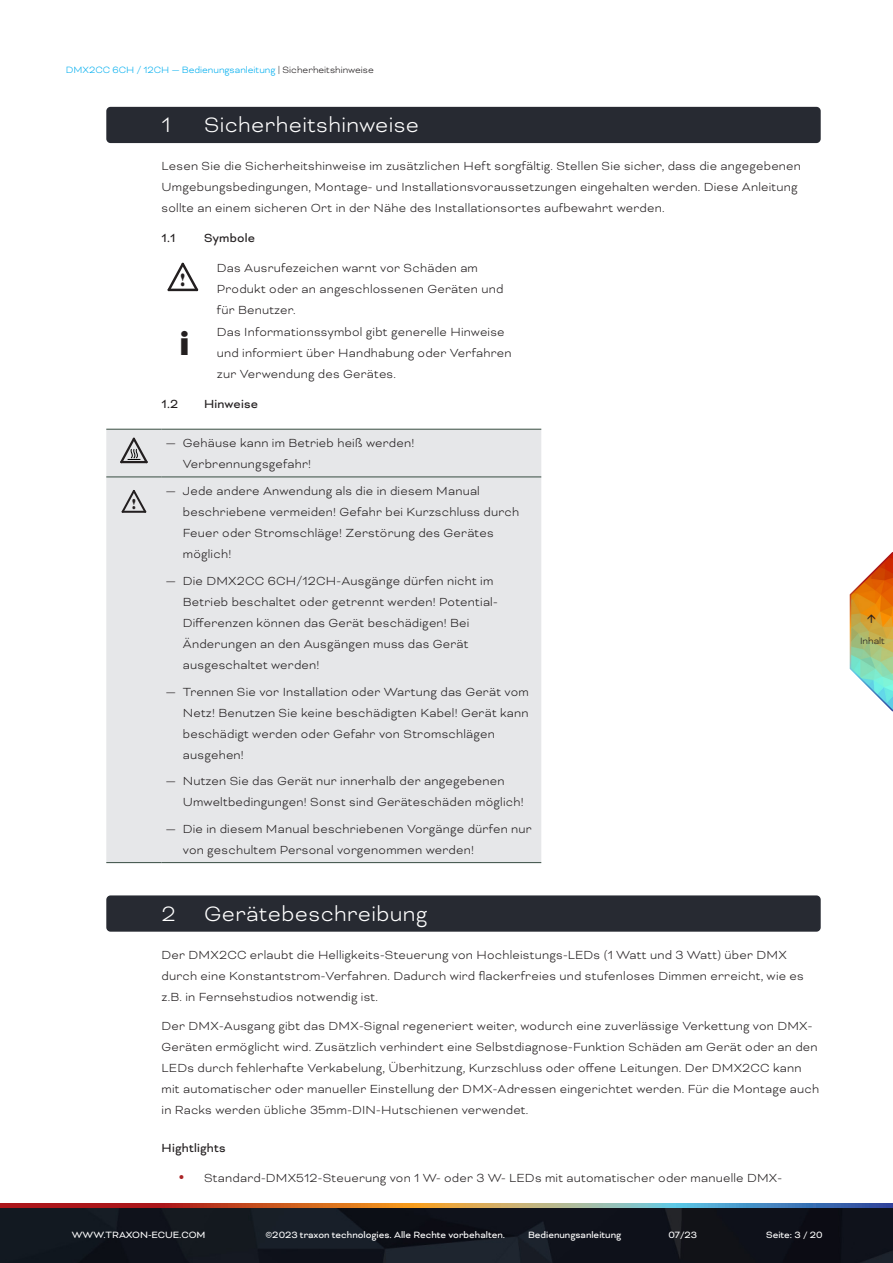
<style>
.page{position:relative;width:893px;height:1263px;background:#fff}
.page>*{position:absolute;margin:0;border:0;box-sizing:border-box;transform-origin:0 0}
.t1{font:34.35px "Bauhaus 93";color:#231f20}
.t2{font:300 24px "Bicyclette";letter-spacing:.015em;color:#fff}
.t3{font:18.3px "Broadway";color:#231f20;scale:.66 1}
.t4{font:14.7px "Broadway";color:#231f20;scale:.66 1}
.Text__Introductions_Black_Space_before_D{font:300 13.5px/21px "Bicyclette";letter-spacing:.015em;color:#231f20}
.Text__Introductions_Black_DE{font:300 13.5px/21px "Bicyclette";letter-spacing:.015em;color:#231f20}
.Text_Table_DE{font:300 13.5px/21px "Bicyclette";letter-spacing:.015em;color:#231f20}
.Text_Paragraph_Head_DE{font:13.5px "Bicyclette";letter-spacing:.015em;color:#231f20}
.t5{font:10.5px "Bicyclette";color:#fff}
.t6{font:300 10.5px "Bicyclette";color:#00aeef}
.t7{font:300 10.5px "Bicyclette";color:#231f20}
.s1{color:#231f20}
</style>
<div class="page">
<img style="left:0;top:1207px;width:893px;height:56px">
<svg style="left:0;top:1203px;width:893px;height:4px;background:#9f7262"></svg>
<div style="left:106px;top:107px;width:715px;height:36px;background:#272a32;border-radius:4px"></div>
<div style="left:106px;top:895px;width:715px;height:37px;background:#272a32;border-radius:4px"></div>
<svg style="left:168px;top:263px;width:30px;height:28px"></svg>
<div style="left:106px;top:430px;width:435px;height:432px;background:#e6e7e9"></div>
<hr style="left:162px;top:862px;width:379px;height:1px;background:#374c41">
<hr style="left:106px;top:429px;width:56px;height:1px;background:#374c41">
<hr style="left:106px;top:477px;width:56px;height:1px;background:#374c41">
<hr style="left:106px;top:862px;width:56px;height:1px;background:#374c41">
<hr style="left:162px;top:429px;width:379px;height:1px;background:#374c41">
<hr style="left:162px;top:477px;width:379px;height:1px;background:#374c41">
<svg style="left:120px;top:438px;width:28px;height:25px"></svg>
<svg style="left:122px;top:490px;width:24px;height:23px"></svg>
<svg style="left:849px;top:552px;width:44px;height:160px"></svg>
<p class="t6" style="left:66px;top:64px;width:309px">DMX2CC 6CH / 12CH — Bedienungsanleitung <span class="s1">| Sicherheitshinweise</span></p>
<p class="t2" style="left:162px;top:111px;width:11px">1</p>
<p class="t2" style="left:204px;top:111px;width:217px">Sicherheitshinweise</p>
<p class="Text__Introductions_Black_DE" style="left:162px;top:155px;width:641px">Lesen Sie die Sicherheitshinweise im zusätzlichen Heft sorgfältig. Stellen Sie sicher, dass die angegebenen<br>Umgebungsbedingungen, Montage- und Installationsvoraussetzungen eingehalten werden. Diese Anleitung sollte an einem sicheren Ort in der Nähe des Installationsortes aufbewahrt werden.</p>
<p class="Text_Paragraph_Head_DE" style="left:162px;top:230px;width:15px">1.1</p>
<p class="Text_Paragraph_Head_DE" style="left:204px;top:230px;width:52px">Symbole</p>
<p class="t3" style="left:181px;top:270px;width:8px">!</p>
<p class="Text_Table_DE" style="left:217px;top:258px;width:288px">Das Ausrufezeichen warnt vor Schäden am<br>Produkt oder an angeschlossenen Geräten und für Benutzer.</p>
<p class="t1" style="left:180px;top:324px;width:12px">i</p>
<p class="Text_Table_DE" style="left:217px;top:322px;width:296px">Das Informationssymbol gibt generelle Hinweise und informiert über Handhabung oder Verfahren zur Verwendung des Gerätes.</p>
<p class="Text_Paragraph_Head_DE" style="left:162px;top:396px;width:18px">1.2</p>
<p class="Text_Paragraph_Head_DE" style="left:204px;top:396px;width:56px">Hinweise</p>
<p class="t4" style="left:132px;top:495px;width:7px">!</p>
<p class="Text__Introductions_Black_Space_before_D" style="left:183px;top:433px;width:233px;text-indent:-17px">— Gehäuse kann im Betrieb heiß werden!<br>Verbrennungsgefahr!</p>
<p class="Text__Introductions_Black_Space_before_D" style="left:183px;top:480px;width:338px;text-indent:-17px">— Jede andere Anwendung als die in diesem Manual beschriebene vermeiden! Gefahr bei Kurzschluss durch Feuer oder Stromschläge! Zerstörung des Gerätes möglich!</p>
<p class="Text__Introductions_Black_Space_before_D" style="left:183px;top:570px;width:316px;text-indent:-17px">— Die DMX2CC 6CH/12CH-Ausgänge dürfen nicht im Betrieb beschaltet oder getrennt werden! Potential-Differenzen können das Gerät beschädigen! Bei Änderungen an den Ausgängen muss das Gerät ausgeschaltet werden!</p>
<p class="Text__Introductions_Black_Space_before_D" style="left:183px;top:681px;width:347px;text-indent:-17px">— Trennen Sie vor Installation oder Wartung das Gerät vom Netz! Benutzen Sie keine beschädigten Kabel! Gerät kann beschädigt werden oder Gefahr von Stromschlägen ausgehen!</p>
<p class="Text__Introductions_Black_Space_before_D" style="left:183px;top:771px;width:342px;text-indent:-17px">— Nutzen Sie das Gerät nur innerhalb der angegebenen<br>Umweltbedingungen! Sonst sind Geräteschäden möglich!</p>
<p class="Text__Introductions_Black_Space_before_D" style="left:183px;top:818px;width:350px;text-indent:-17px">— Die in diesem Manual beschriebenen Vorgänge dürfen nur von geschultem Personal vorgenommen werden!</p>
<p class="t2" style="left:162px;top:899px;width:267px">2 Gerätebeschreibung</p>
<p class="Text__Introductions_Black_DE" style="left:162px;top:944px;width:644px">Der DMX2CC erlaubt die Helligkeits-Steuerung von Hochleistungs-LEDs (1 Watt und 3 Watt) über DMX durch eine Konstantstrom-Verfahren. Dadurch wird flackerfreies und stufenloses Dimmen erreicht, wie es z.B. in Fernsehstudios notwendig ist.</p>
<p class="Text__Introductions_Black_Space_before_D" style="left:162px;top:1015px;width:659px">Der DMX-Ausgang gibt das DMX-Signal regeneriert weiter, wodurch eine zuverlässige Verkettung von DMX-Geräten ermöglicht wird. Zusätzlich verhindert eine Selbstdiagnose-Funktion Schäden am Gerät oder an den LEDs durch fehlerhafte Verkabelung, Überhitzung, Kurzschluss oder offene Leitungen. Der DMX2CC kann mit automatischer oder manueller Einstellung der DMX-Adressen eingerichtet werden. Für die Montage auch in Racks werden übliche 35mm-DIN-Hutschienen verwendet.</p>
<p class="Text_Paragraph_Head_DE" style="left:162px;top:1140px;width:66px">Hightlights</p>
<p class="Text__Introductions_Black_Space_before_D" style="left:204px;top:1167px;width:579px">Standard-DMX512-Steuerung von 1 W- oder 3 W- LEDs mit automatischer oder manuelle DMX-</p>
<p class="t5" style="left:72px;top:1229px;width:135px">WWW.TRAXON-ECUE.COM</p>
<p class="t5" style="left:265px;top:1229px;width:241px">©2023 traxon technologies. Alle Rechte vorbehalten.</p>
<p class="t5" style="left:528px;top:1229px;width:95px">Bedienungsanleitung</p>
<p class="t5" style="left:668px;top:1229px;width:30px">07/23</p>
<p class="t5" style="left:766px;top:1229px;width:58px">Seite: 3 / 20</p>
<p class="t7" style="left:860px;top:634px;width:26px">Inhalt</p>
</div>
